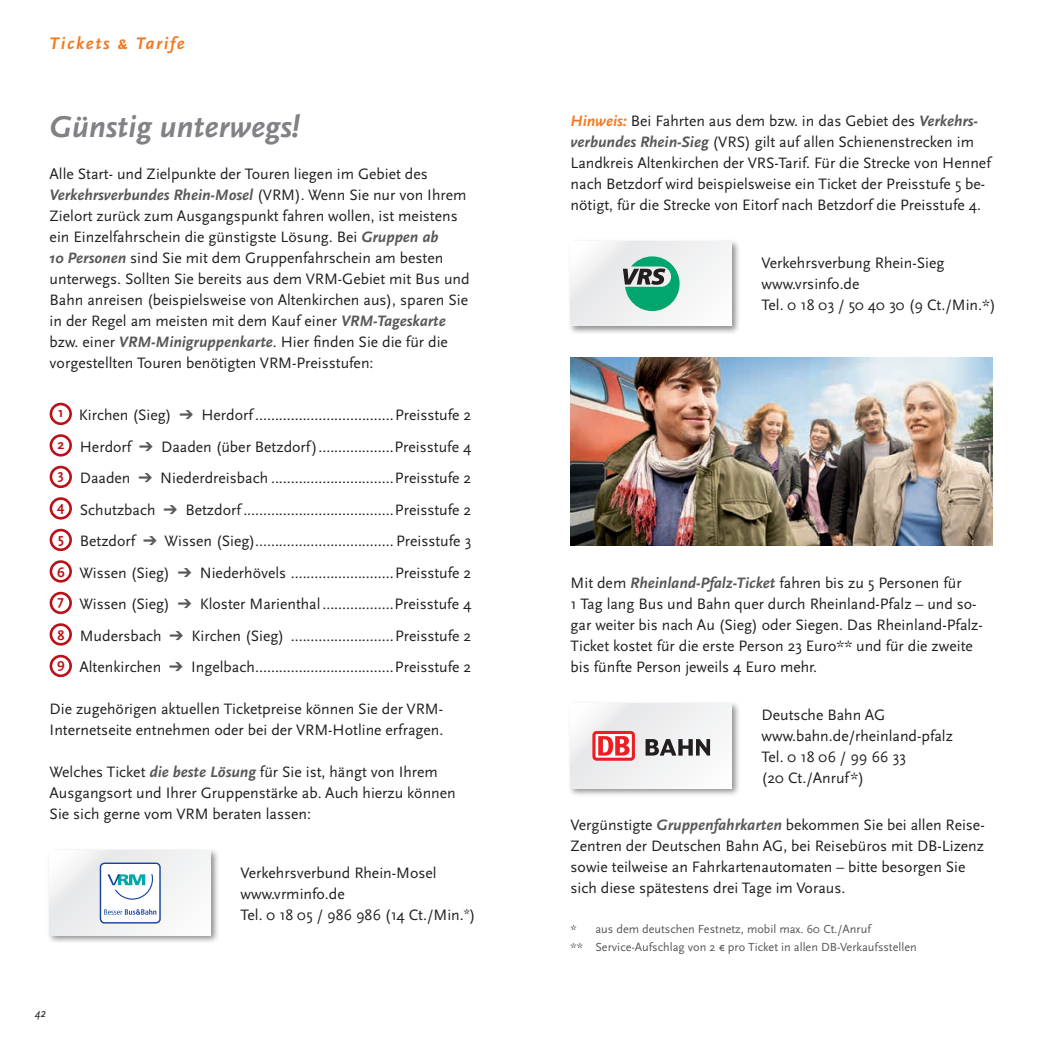
<style>
.page{position:relative;width:1042px;height:1042px;background:#fff}
.page>*{position:absolute;margin:0;border:0;box-sizing:border-box;transform-origin:0 0}
.t1{font:italic 700 31.5px "Scala Sans OT";color:#808285}
.t2{font:italic 700 17.5px "Scala Sans OT";letter-spacing:.1em;color:#f47921}
.t3{font:15.75px/21px "Scala Sans OT";color:#231f20}
.t4{font:12.25px/17.5px "Scala Sans OT";color:#57585a}
.t5{font:italic 12.25px "Scala Sans OT";color:#231f20}
.s1{font-weight:700;font-style:italic;color:#57585a}
.s2{color:#57585a}
.s3{font-weight:700;font-size:14px;color:#bb1018}
.s4{font-weight:700;font-style:italic;color:#f47921}
</style>
<div class="page">
<div style="left:50px;top:403px;width:22px;height:22px;border:3px solid #bb1018;border-radius:50%"></div>
<div style="left:50px;top:434px;width:22px;height:22px;border:3px solid #bb1018;border-radius:50%"></div>
<div style="left:50px;top:466px;width:22px;height:22px;border:3px solid #bb1018;border-radius:50%"></div>
<div style="left:50px;top:497px;width:22px;height:22px;border:3px solid #bb1018;border-radius:50%"></div>
<div style="left:50px;top:529px;width:22px;height:22px;border:3px solid #bb1018;border-radius:50%"></div>
<div style="left:50px;top:560px;width:22px;height:22px;border:3px solid #bb1018;border-radius:50%"></div>
<div style="left:50px;top:592px;width:22px;height:22px;border:3px solid #bb1018;border-radius:50%"></div>
<div style="left:50px;top:623px;width:22px;height:22px;border:3px solid #bb1018;border-radius:50%"></div>
<div style="left:50px;top:655px;width:22px;height:22px;border:3px solid #bb1018;border-radius:50%"></div>
<div style="left:567px;top:700px;width:173px;height:97px;background:#231f20;opacity:.5"></div>
<div style="left:570px;top:704px;width:162px;height:84px;background:#f0f1f2"></div>
<div style="left:592px;top:731px;width:43px;height:30px;background:#ee1d23;border-radius:4px"></div>
<svg style="left:595px;top:734px;width:37px;height:23px"></svg>
<svg style="left:598px;top:736px;width:31px;height:19px"></svg>
<svg style="left:645px;top:739px;width:65px;height:16px"></svg>
<div style="left:46px;top:847px;width:173px;height:97px;background:#231f20;opacity:.5"></div>
<div style="left:50px;top:851px;width:161px;height:84px;background:#f1f2f3"></div>
<div style="left:100px;top:863px;width:60px;height:60px;background:#fff;border-radius:4px"></div>
<div style="left:100px;top:862px;width:61px;height:61px;border:1px solid #18469d;border-radius:4px"></div>
<svg style="left:107px;top:874px;width:46px;height:25px"></svg>
<svg style="left:104px;top:909px;width:52px;height:6px"></svg>
<div style="left:567px;top:238px;width:173px;height:97px;background:#231f20;opacity:.5"></div>
<div style="left:570px;top:242px;width:162px;height:84px;background:#f1f2f3"></div>
<svg style="left:623px;top:256px;width:56px;height:55px"></svg>
<img style="left:570px;top:357px;width:422px;height:188px">
<p class="t2" style="left:50px;top:34px;width:136px">Tickets &amp; Tarife</p>
<h1 class="t1" style="left:50px;top:109px;width:252px">Günstig unterwegs!</h1>
<p class="t3" style="left:50px;top:163px;width:421px">Alle Start- und Zielpunkte der Touren liegen im Gebiet des <span class="s1">Verkehrsverbundes Rhein-Mosel</span> (VRM). Wenn Sie nur von Ihrem Zielort zurück zum Ausgangspunkt fahren wollen, ist meistens ein Einzelfahrschein die günstigste Lösung. Bei <span class="s1">Gruppen ab<br>10 Personen</span> sind Sie mit dem Gruppenfahrschein am besten unterwegs. Sollten Sie bereits aus dem VRM-Gebiet mit Bus und Bahn anreisen (beispielsweise von Altenkirchen aus), sparen Sie in der Regel am meisten mit dem Kauf einer <span class="s1">VRM-Tageskarte </span>bzw. einer <span class="s1">VRM-Minigruppenkarte</span>. Hier finden Sie die für die vorgestellten Touren benötigten VRM-Preisstufen:</p>
<p class="t3" style="left:57px;top:399px;width:416px;line-height:31.5px;text-align:justify"><sup>1</sup> Kirchen (Sieg) <span class="s2">➔</span> Herdorf ...................................Preisstufe 2<br><sup>2</sup> Herdorf <span class="s2">➔</span> Daaden (über Betzdorf)...................Preisstufe 4<br><sup>3</sup> Daaden <span class="s2">➔</span> Niederdreisbach ...............................Preisstufe 2<br><sup>4</sup> Schutzbach <span class="s2">➔</span> Betzdorf ......................................Preisstufe 2<br><sup>5</sup> Betzdorf <span class="s2">➔</span> Wissen (Sieg)................................... Preisstufe 3<br><span class="s3">6</span> Wissen (Sieg) <span class="s2">➔</span> Niederhövels ..........................Preisstufe 2<br><sup>7</sup> Wissen (Sieg) <span class="s2">➔</span> Kloster Marienthal..................Preisstufe 4<br><span class="s3">8</span> Mudersbach <span class="s2">➔</span> Kirchen (Sieg) ..........................Preisstufe 2<br><sup>9</sup> Altenkirchen <span class="s2">➔</span> Ingelbach...................................Preisstufe 2</p>
<p class="t3" style="left:50px;top:699px;width:395px">Die zugehörigen aktuellen Ticketpreise können Sie der VRM-<br>Internetseite entnehmen oder bei der VRM-Hotline erfragen.</p>
<p class="t3" style="left:50px;top:762px;width:408px">Welches Ticket <span class="s1">die beste Lösung</span> für Sie ist, hängt von Ihrem<br>Ausgangsort und Ihrer Gruppenstärke ab. Auch hierzu können<br>Sie sich gerne vom VRM beraten lassen:</p>
<p class="t5" style="left:35px;top:1006px;width:12px">42</p>
<p class="t3" style="left:241px;top:862px;width:236px">Verkehrsverbund Rhein-Mosel www.vrminfo.de<br>Tel. 0 18 05 / 986 986 (14 Ct./Min.<sup>*</sup>)</p>
<p class="t3" style="left:570px;top:111px;width:422px"><span class="s4">Hinweis:</span> Bei Fahrten aus dem bzw. in das Gebiet des <span class="s1">Verkehrs&shy;verbundes Rhein-Sieg</span> (VRS) gilt auf allen Schienenstrecken im Landkreis Altenkirchen der VRS-Tarif. Für die Strecke von Hennef nach Betzdorf wird beispielsweise ein Ticket der Preisstufe 5 be&shy;nötigt, für die Strecke von Eitorf nach Betzdorf die Preisstufe 4.</p>
<p class="t3" style="left:761px;top:253px;width:236px">Verkehrsverbung Rhein-Sieg www.vrsinfo.de<br>Tel. 0 18 03 / 50 40 30 (9 Ct./Min.*)</p>
<p class="t3" style="left:570px;top:573px;width:412px">Mit dem <span class="s1">Rheinland-Pfalz-Ticket</span> fahren bis zu 5 Personen für<br>1 Tag lang Bus und Bahn quer durch Rheinland-Pfalz – und so&shy;gar weiter bis nach Au (Sieg) oder Siegen. Das Rheinland-Pfalz-Ticket kostet für die erste Person 23 Euro** und für die zweite bis fünfte Person jeweils 4 Euro mehr.</p>
<p class="t3" style="left:761px;top:704px;width:193px">Deutsche Bahn AG www.bahn.de/rheinland-pfalz<br>Tel. 0 18 06 / 99 66 33<br>(20 Ct./Anruf*)</p>
<p class="t3" style="left:570px;top:814px;width:416px">Vergünstigte <span class="s1">Gruppenfahrkarten</span> bekommen Sie bei allen Reise-Zentren der Deutschen Bahn AG, bei Reisebüros mit DB-Lizenz sowie teilweise an Fahrkartenautomaten – bitte besorgen Sie sich diese spätestens drei Tage im Voraus.</p>
<p class="t4" style="left:570px;top:921px;width:348px">* aus dem deutschen Festnetz, mobil max. 60 Ct./Anruf<br>** Service-Aufschlag von 2 € pro Ticket in allen DB-Verkaufsstellen</p>
</div>
